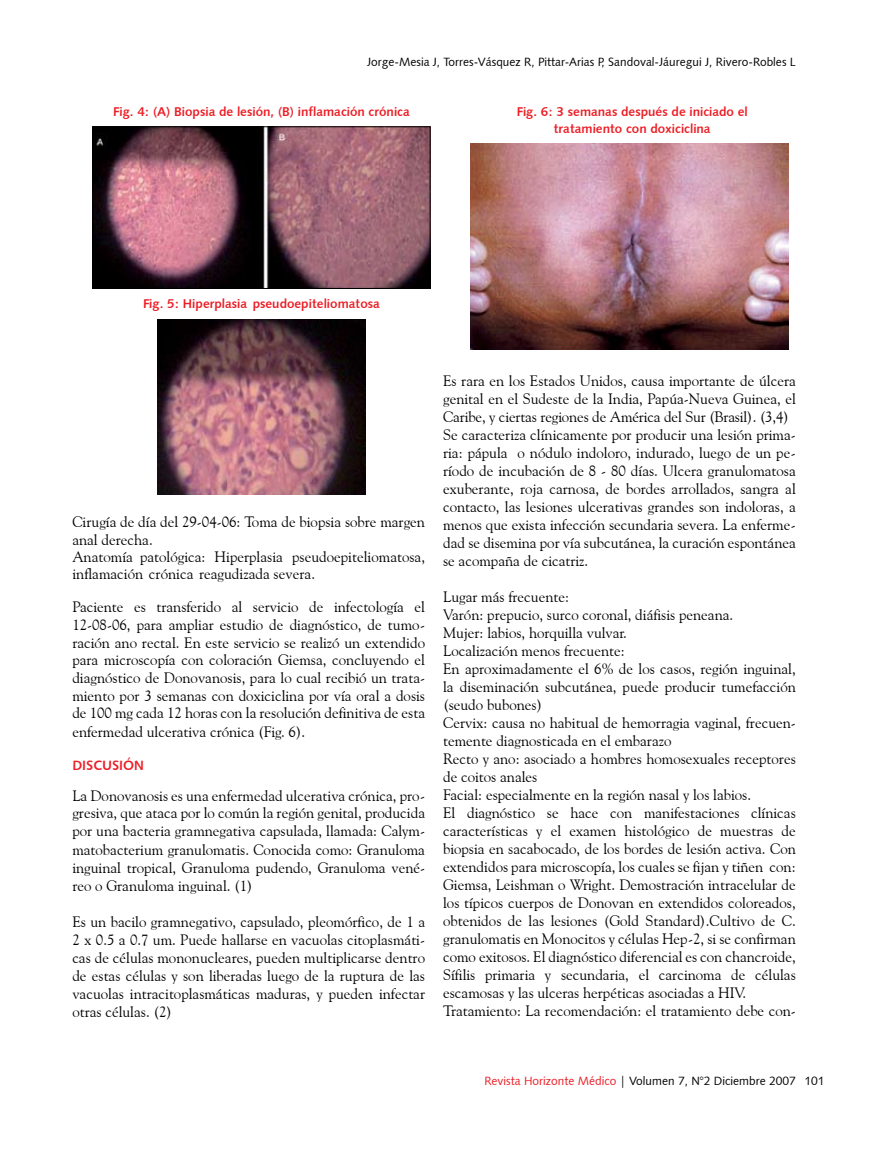
<style>
.page{position:relative;width:881px;height:1149px;background:#fff}
.page>*{position:absolute;margin:0;border:0;box-sizing:border-box;transform-origin:0 0}
.t1{font:15px/18px "Goudy Old Style BT";color:#000}
.t2{font:13.5px "Humanist 531 BT Bold A";color:#ed1c24}
.t3{font:12.75px/16.5px "Humanist 531 BT Bold A";color:#ed1c24;text-align:center}
.t4{font:12px "Humanist 531 BT Roman A";color:#000}
.s1{color:#ed1c24}
</style>
<div class="page">
<img style="left:94px;top:128px;width:334px;height:159px">
<div style="left:92px;top:126px;width:338px;height:163px;border:1px solid #000"></div>
<img style="left:157px;top:319px;width:209px;height:175px">
<img style="left:470px;top:144px;width:318px;height:205px">
<p class="t4" style="left:367px;top:54px;width:430px">Jorge-Mesia J, Torres-Vásquez R, Pittar-Arias P, Sandoval-Jáuregui J, Rivero-Robles L</p>
<p class="t3" style="left:113px;top:103px;width:298px">Fig. 4: (A) Biopsia de lesión, (B) inflamación crónica</p>
<p class="t3" style="left:516px;top:103px;width:232px">Fig. 6: 3 semanas después de iniciado el tratamiento con doxiciclina</p>
<p class="t3" style="left:143px;top:294px;width:238px">Fig. 5: Hiperplasia pseudoepiteliomatosa</p>
<p class="t1" style="left:72px;top:512px;width:354px;line-height:17.4px">Cirugía de día del 29-04-06: Toma de biopsia sobre margen anal derecha.<br>Anatomía patológica: Hiperplasia pseudoepiteliomatosa, inflamación crónica reagudizada severa.</p>
<p class="t1" style="left:72px;top:597px;width:354px;text-align:justify">Paciente es transferido al servicio de infectología el 12-08-06, para ampliar estudio de diagnóstico, de tumo&shy;ración ano rectal. En este servicio se realizó un extendido para microscopía con coloración Giemsa, concluyendo el diagnóstico de Donovanosis, para lo cual recibió un trata&shy;miento por 3 semanas con doxiciclina por vía oral a dosis de 100 mg cada 12 horas con la resolución definitiva de esta enfermedad ulcerativa crónica (Fig. 6).</p>
<p class="t2" style="left:72px;top:756px;width:8px">Discusi</p>
<p class="t2" style="left:123px;top:756px;width:20px">ón</p>
<p class="t1" style="left:72px;top:786px;width:354px;text-align:justify">La Donovanosis es una enfermedad ulcerativa crónica, pro&shy;gresiva, que ataca por lo común la región genital, producida por una bacteria gramnegativa capsulada, llamada: Calym&shy;matobacterium granulomatis. Conocida como: Granuloma inguinal tropical, Granuloma pudendo, Granuloma vené&shy;reo o Granuloma inguinal. (1)</p>
<p class="t1" style="left:72px;top:911px;width:354px;text-align:justify">Es un bacilo gramnegativo, capsulado, pleomórfico, de 1 a 2 x 0.5 a 0.7 um. Puede hallarse en vacuolas citoplasmáti&shy;cas de células mononucleares, pueden multiplicarse dentro de estas células y son liberadas luego de la ruptura de las vacuolas intracitoplasmáticas maduras, y pueden infectar otras células. (2)</p>
<p class="t1" style="left:443px;top:371px;width:354px">Es rara en los Estados Unidos, causa importante de úlcera genital en el Sudeste de la India, Papúa-Nueva Guinea, el Caribe, y ciertas regiones de América del Sur (Brasil). (3,4)<br>Se caracteriza clínicamente por producir una lesión prima&shy;ria: pápula o nódulo indoloro, indurado, luego de un pe&shy;ríodo de incubación de 8 - 80 días. Ulcera granulomatosa exuberante, roja carnosa, de bordes arrollados, sangra al contacto, las lesiones ulcerativas grandes son indoloras, a menos que exista infección secundaria severa. La enferme&shy;dad se disemina por vía subcutánea, la curación espontánea se acompaña de cicatriz.</p>
<p class="t1" style="left:443px;top:587px;width:354px">Lugar más frecuente:<br>Varón: prepucio, surco coronal, diáfisis peneana.<br>Mujer: labios, horquilla vulvar.<br>Localización menos frecuente:<br>En aproximadamente el 6% de los casos, región inguinal, la diseminación subcutánea, puede producir tumefacción (seudo bubones)<br>Cervix: causa no habitual de hemorragia vaginal, frecuen&shy;temente diagnosticada en el embarazo<br>Recto y ano: asociado a hombres homosexuales receptores de coitos anales<br>Facial: especialmente en la región nasal y los labios.<br>El diagnóstico se hace con manifestaciones clínicas características y el examen histológico de muestras de biopsia en sacabocado, de los bordes de lesión activa. Con extendidos para microscopía, los cuales se fijan y tiñen con:<br>Giemsa, Leishman o Wright. Demostración intracelular de los típicos cuerpos de Donovan en extendidos coloreados, obtenidos de las lesiones (Gold Standard).Cultivo de C. granulomatis en Monocitos y células Hep-2, si se confirman como exitosos. El diagnóstico diferencial es con chancroide, Sífilis primaria y secundaria, el carcinoma de células escamosas y las ulceras herpéticas asociadas a HIV.<br>Tratamiento: La recomendación: el tratamiento debe con-</p>
<p class="t4" style="left:484px;top:1072px;width:341px"><span class="s1">Revista Horizonte Médico</span> | Volumen 7, N°2 Diciembre 2007 101</p>
</div>
